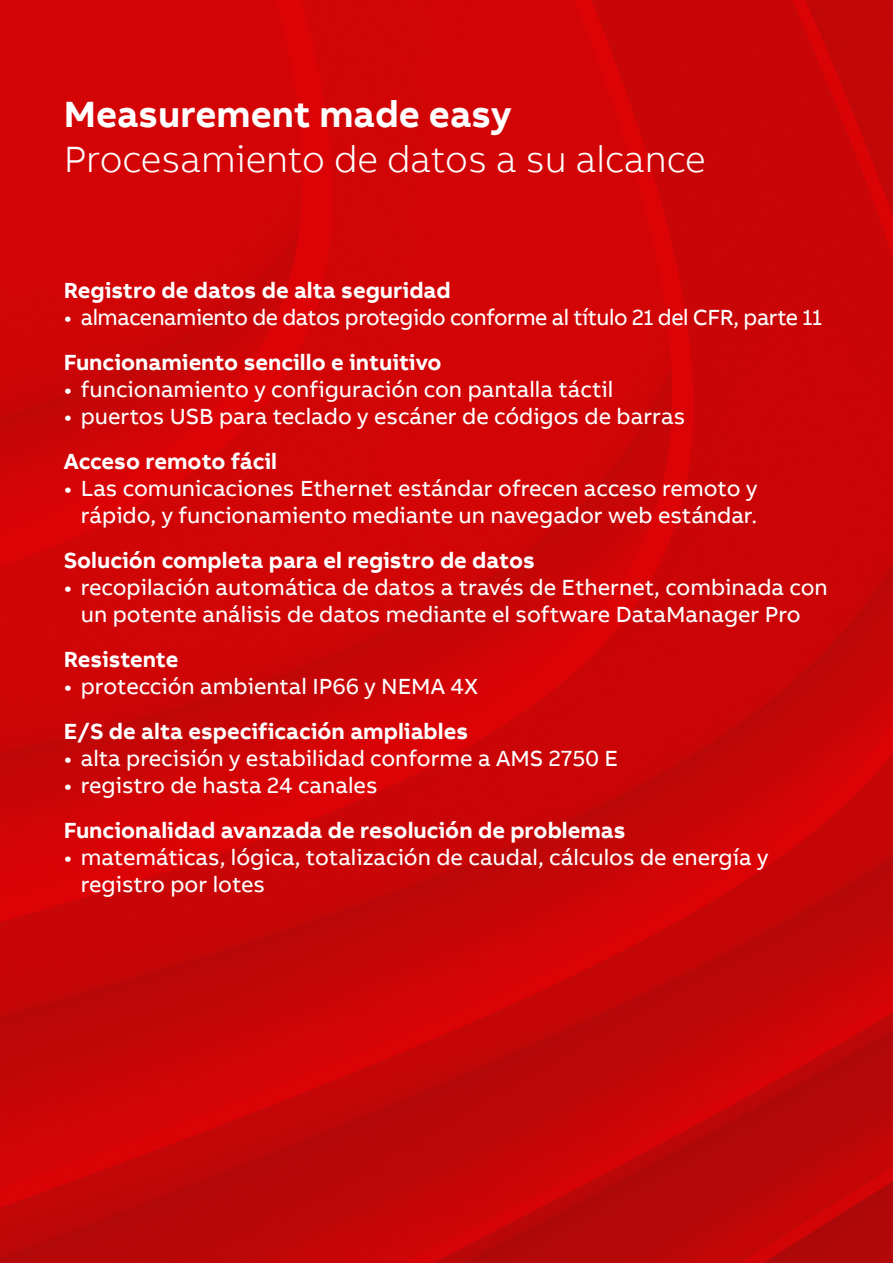
<style>
.page{position:relative;width:893px;height:1263px;background:#fff}
.page>*{position:absolute;margin:0;border:0;box-sizing:border-box;transform-origin:0 0}
.Strapline_25pt_30pt{font:300 37.5px "AB Bvoice";color:#fff}
.MME_25pt_30pt{font:700 37.5px "AB Bvoice";color:#fff}
.t1{font:22.5px/27px "AB Bvoice";color:#fff;text-align:right}
.FandB_Title_15pt_18p{font:700 22.5px "AB Bvoice";color:#fff}
.t2{font:22.5px "AB Bvoice";letter-spacing:-.02em;color:#fff}
</style>
<div class="page">
<img style="left:0;top:0;width:893px;height:1263px">
<p class="MME_25pt_30pt" style="left:64px;top:90px;width:449px">Measurement made easy</p>
<p class="Strapline_25pt_30pt" style="left:64px;top:137px;width:643px">Procesamiento de datos a su alcance</p>
<p class="FandB_Title_15pt_18p" style="left:64px;top:276px;width:388px">Registro de datos de alta seguridad</p>
<p class="t2" style="left:64px;top:304px;width:760px">• almacenamiento de datos protegido conforme al título 21 del CFR, parte 11</p>
<p class="FandB_Title_15pt_18p" style="left:64px;top:348px;width:379px">Funcionamiento sencillo e intuitivo</p>
<p class="t1" style="left:64px;top:376px;width:551px">• funcionamiento y configuración con pantalla táctil</p>
<p class="t1" style="left:64px;top:403px;width:623px">• puertos USB para teclado y escáner de códigos de barras</p>
<p class="FandB_Title_15pt_18p" style="left:64px;top:447px;width:215px">Acceso remoto fácil</p>
<p class="t1" style="left:64px;top:475px;width:695px">• Las comunicaciones Ethernet estándar ofrecen acceso remoto y rápido, y funcionamiento mediante un navegador web estándar.</p>
<p class="FandB_Title_15pt_18p" style="left:64px;top:546px;width:473px">Solución completa para el registro de datos</p>
<p class="t1" style="left:64px;top:574px;width:766px;text-align:center">• recopilación automática de datos a través de Ethernet, combinada con un potente análisis de datos mediante el software DataManager Pro</p>
<p class="FandB_Title_15pt_18p" style="left:64px;top:645px;width:116px">Resistente</p>
<p class="t1" style="left:64px;top:673px;width:416px">• protección ambiental IP66 y NEMA 4X</p>
<p class="FandB_Title_15pt_18p" style="left:64px;top:717px;width:406px">E/S de alta especificación ampliables</p>
<p class="t1" style="left:64px;top:745px;width:556px">• alta precisión y estabilidad conforme a AMS 2750 E</p>
<p class="t1" style="left:64px;top:772px;width:315px">• registro de hasta 24 canales</p>
<p class="FandB_Title_15pt_18p" style="left:64px;top:816px;width:563px">Funcionalidad avanzada de resolución de problemas</p>
<p class="t1" style="left:81px;top:844px;width:689px;text-align:left;text-indent:-17px">• matemáticas, lógica, totalización de caudal, cálculos de energía y registro por lotes</p>
</div>
